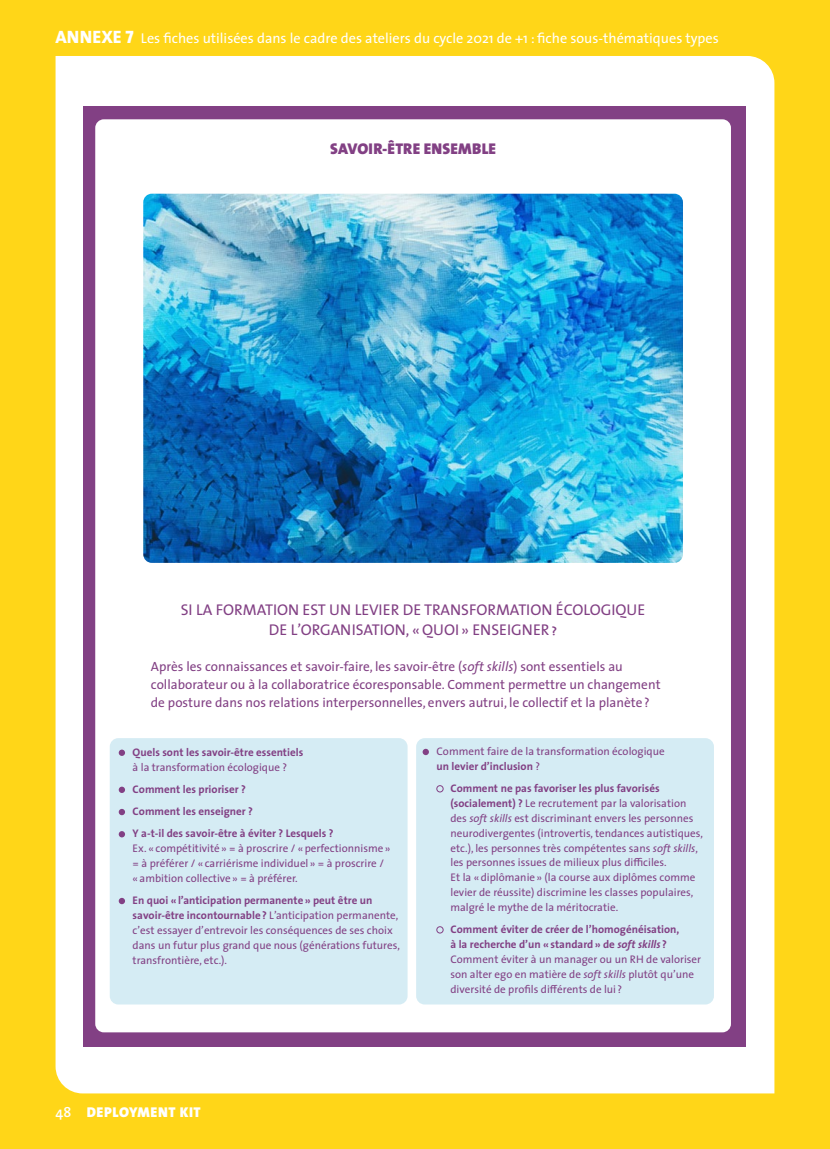
<style>
.page{position:relative;width:830px;height:1149px;background:#fff}
.page>*{position:absolute;margin:0;border:0;box-sizing:border-box;transform-origin:0 0}
.t1{font:15.6px/20.1px "The Sans Regular Caps";color:#824084;text-align:center}
.t2{font:900 15.6px "The Sans";letter-spacing:.015em;color:#824084}
.Titre{font:14.25px "The Sans";color:#fff}
.t3{font:900 14.25px "The Sans";letter-spacing:.045em;color:#fff}
.t4{font:13.35px/17.9px "The Sans";color:#824084}
.t5{font:11.1px/14.9px "The Sans";color:#824084}
.t6{font:700 11.1px/22.2px "The Sans";color:#824084}
.s1{font-family:"The Sans Extra Bold Caps";font-size:18px}
.s2{font-style:italic}
.s3{font-weight:400}
.s4{font-weight:700}
.s5{font-weight:700;font-style:italic}
.s6{font-weight:600}
</style>
<div class="page">
<div style="left:0;top:0;width:829px;height:1148px;background:#ffd618"></div>
<div style="left:56px;top:56px;width:718px;height:1037px;background:#fff"></div>
<div style="left:84px;top:107px;width:661px;height:939px;background:#824084"></div>
<div style="left:95px;top:119px;width:635px;height:912px;background:#fff;border-radius:9px"></div>
<img style="left:143px;top:194px;width:539px;height:368px">
<div style="left:110px;top:738px;width:297px;height:266px;background:#d5ecf4;border-radius:9px"></div>
<div style="left:416px;top:738px;width:297px;height:266px;background:#d5ecf4;border-radius:9px"></div>
<svg style="left:119px;top:749px;width:6px;height:6px"></svg>
<svg style="left:119px;top:786px;width:6px;height:6px"></svg>
<div style="left:119px;top:808px;width:6px;height:7px;background:#824084;border-radius:50%"></div>
<svg style="left:119px;top:830px;width:6px;height:7px"></svg>
<svg style="left:119px;top:897px;width:6px;height:6px"></svg>
<svg style="left:422px;top:748px;width:6px;height:7px"></svg>
<div style="left:436px;top:785px;width:7px;height:7px;border:1px solid #824084;border-radius:50%"></div>
<div style="left:436px;top:926px;width:7px;height:7px;border:1px solid #824084;border-radius:50%"></div>
<p class="Titre" style="left:56px;top:26px;width:664px"><span class="s1">ANNEXE 7</span> Les fiches utilisées dans le cadre des ateliers du cycle 2021 de +1 : fiche sous-thématiques types</p>
<p class="t2" style="left:330px;top:135px;width:167px">SAVOIR-ÊTRE ENSEMBLE</p>
<p class="t1" style="left:181px;top:599px;width:466px">SI LA FORMATION EST UN LEVIER DE TRANSFORMATION ÉCOLOGIQUE<br>DE L’ORGANISATION, «QUOI» ENSEIGNER?</p>
<p class="t4" style="left:151px;top:657px;width:511px">Après les connaissances et savoir-faire, les savoir-être (<span class="s2">soft skills</span>) sont essentiels au collaborateur ou à la collaboratrice écoresponsable. Comment permettre un changement de posture dans nos relations interpersonnelles, envers autrui, le collectif et la planète?</p>
<p class="t6" style="left:133px;top:744px;width:172px;line-height:14.9px">Quels sont les savoir-être essentiels <span class="s3">à la transformation écologique ?</span></p>
<p class="t6" style="left:133px;top:777px;width:202px">Comment les prioriser ?<br>Comment les enseigner ?<br>Y a-t-il des savoir-être à éviter ? Lesquels ?</p>
<p class="t5" style="left:133px;top:840px;width:259px">Ex. «compétitivité» = à proscrire / «perfectionnisme» = à préférer / «carriérisme individuel» = à proscrire / «ambition collective» = à préférer.</p>
<p class="t5" style="left:133px;top:892px;width:268px"><span class="s4">En quoi «l’anticipation permanente» peut être un savoir-être incontournable?</span> L’anticipation permanente, c’est essayer d’entrevoir les conséquences de ses choix dans un futur plus grand que nous (générations futures, transfrontière, etc.).</p>
<p class="t5" style="left:436px;top:743px;width:229px">Comment faire de la transformation écologique <span class="s4">un levier d’inclusion</span> ?</p>
<p class="t5" style="left:450px;top:780px;width:254px"><span class="s4">Comment ne pas favoriser les plus favorisés (socialement) ?</span> Le recrutement par la valorisation des <span class="s2">soft skills</span> est discriminant envers les personnes neurodivergentes (introvertis, tendances autistiques, etc.), les personnes très compétentes sans <span class="s2">soft skills</span>, les personnes issues de milieux plus difficiles.<br>Et la «diplômanie» (la course aux diplômes comme levier de réussite) discrimine les classes populaires, malgré le mythe de la méritocratie.</p>
<p class="t5" style="left:450px;top:921px;width:252px"><span class="s4">Comment éviter de créer de l’homogénéisation,<br>à la recherche d’un «standard» de</span> <span class="s5">soft skills</span> <span class="s4">?<br></span>Comment éviter à un manager ou un RH de valoriser son alter ego en matière de <span class="s2">soft skills</span> plutôt qu’une diversité de profils différents de lui ?</p>
<p class="t3" style="left:55px;top:1099px;width:147px"><span class="s6">48</span> DEPLOYMENT KIT</p>
</div>
